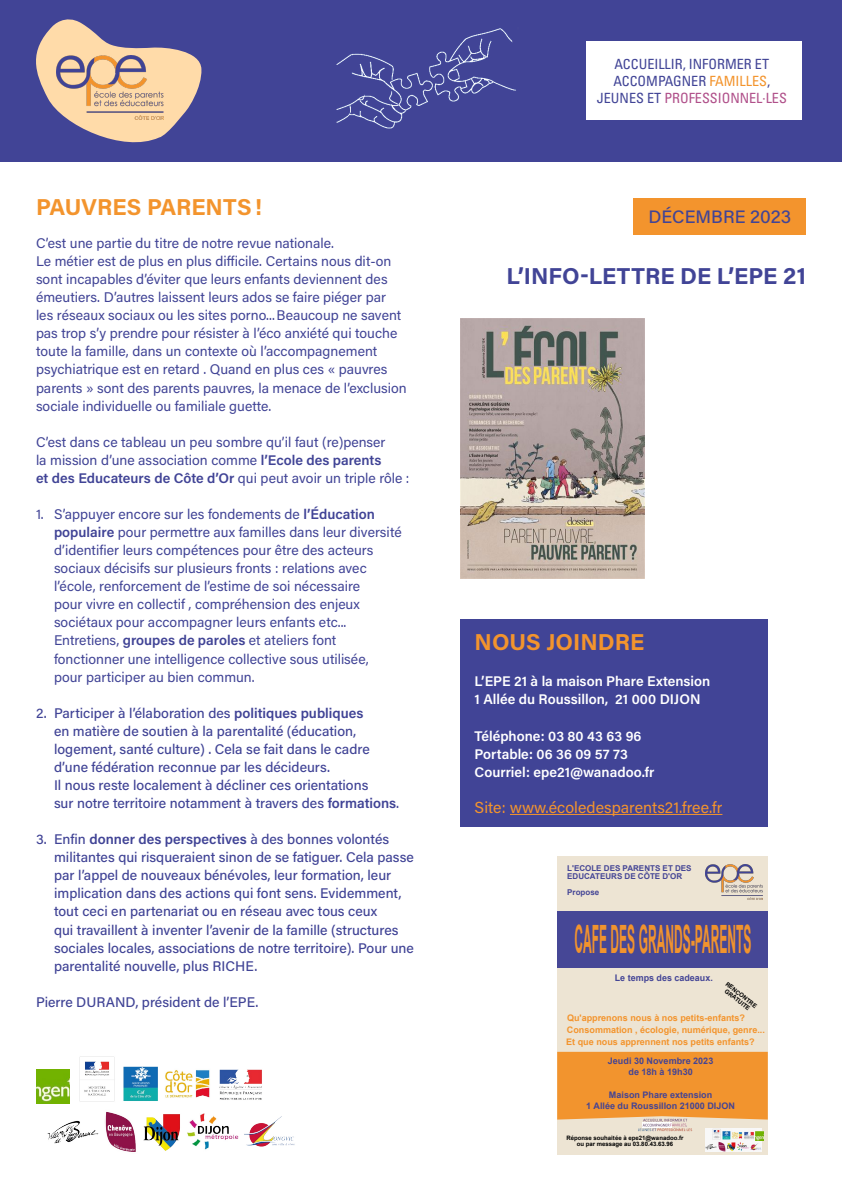
<style>
.page{position:relative;width:842px;height:1191px;background:#fff}
.page>*{position:absolute;margin:0;border:0;box-sizing:border-box;transform-origin:0 0}
.t1{font:700 39.1px "Arial";color:#f3942d;scale:.31 1}
.t2{font:23px "Acumin Variable Concept";letter-spacing:.03em;color:#f3942d}
.t3{font:23px "Acumin Variable Concept";letter-spacing:.045em;color:#414496}
.t4{font:18px "Acumin Variable Concept";letter-spacing:.02em;color:#414496}
.t5{font:16px "Acumin Variable Concept";letter-spacing:.025em;color:#f3942d}
.t6{font:condensed 14.1px/17px "Univers";color:#414496;text-align:center}
.t7{font:14px/18.1px "Acumin Variable Concept";letter-spacing:.025em;color:#414496}
.t8{font:14px/18.1px "Acumin Variable Concept";letter-spacing:.045em;color:#fff}
.t9{font:700 9.1px "Arial";color:#424395}
.t10{font:700 9px/12px "Arial";color:#f3942d}
.t11{font:700 9px/11.3px "Arial";color:#424395;text-align:center}
.t12{font:700 8px/8px "Arial";color:#434495}
.t13{font:700 6px/6px "Arial";color:#000;text-align:center}
.s1{color:#f3942d}
.s2{color:#b0508a}
</style>
<div class="page">
<div style="left:557px;top:856px;width:210px;height:299px;background:#ede4d3"></div>
<div style="left:0;top:0;width:842px;height:162px;background:#414496"></div>
<svg style="left:36px;top:19px;width:166px;height:124px"></svg>
<img style="left:56px;top:55px;width:108px;height:65px">
<div style="left:634px;top:198px;width:172px;height:37px;background:#f3942d"></div>
<img style="left:47px;top:1056px;width:248px;height:96px">
<div style="left:586px;top:42px;width:215px;height:78px;background:#fff"></div>
<img style="left:336px;top:28px;width:180px;height:101px">
<img style="left:36px;top:1069px;width:34px;height:34px">
<img style="left:706px;top:864px;width:56px;height:35px">
<div style="left:557px;top:911px;width:210px;height:57px;background:#434495"></div>
<img style="left:706px;top:1140px;width:55px;height:11px">
<svg style="left:557px;top:1051px;width:210px;height:89px"></svg>
<img style="left:460px;top:319px;width:184px;height:259px">
<div style="left:460px;top:619px;width:307px;height:208px;background:#414496"></div>
<hr style="left:510px;top:814px;width:212px;height:1px;background:#f3942d">
<h2 class="t2" style="left:36px;top:191px;width:227px">PAUVRES PARENTS !</h2>
<p class="t7" style="left:36px;top:233px;width:372px">C’est une partie du titre de notre revue nationale.<br>Le métier est de plus en plus difficile. Certains nous dit-on sont incapables d’éviter que leurs enfants deviennent des émeutiers. D’autres laissent leurs ados se faire piéger par<br>les réseaux sociaux ou les sites porno... Beaucoup ne savent pas trop s’y prendre pour résister à l’éco anxiété qui touche toute la famille, dans un contexte où l’accompagnement psychiatrique est en retard . Quand en plus ces « pauvres parents » sont des parents pauvres, la menace de l’exclusion sociale individuelle ou familiale guette.</p>
<p class="t7" style="left:36px;top:432px;width:375px">C’est dans ce tableau un peu sombre qu’il faut (re)penser<br>la mission d’une association comme l’Ecole des parents<br>et des Educateurs de Côte d’Or qui peut avoir un triple rôle :</p>
<p class="t7" style="left:54px;top:504px;width:349px;text-indent:-18px">1. S’appuyer encore sur les fondements de l’Éducation populaire pour permettre aux familles dans leur diversité d’identifier leurs compétences pour être des acteurs sociaux décisifs sur plusieurs fronts : relations avec l’école, renforcement de l’estime de soi nécessaire<br>pour vivre en collectif , compréhension des enjeux sociétaux pour accompagner leurs enfants etc...<br>Entretiens, groupes de paroles et ateliers font fonctionner une intelligence collective sous utilisée,<br>pour participer au bien commun.</p>
<p class="t7" style="left:54px;top:703px;width:346px;text-indent:-18px">2. Participer à l’élaboration des politiques publiques<br>en matière de soutien à la parentalité (éducation, logement, santé culture) . Cela se fait dans le cadre d’une fédération reconnue par les décideurs.<br>Il nous reste localement à décliner ces orientations<br>sur notre territoire notamment à travers des formations.</p>
<p class="t7" style="left:54px;top:829px;width:361px;text-indent:-18px">3. Enfin donner des perspectives à des bonnes volontés militantes qui risqueraient sinon de se fatiguer. Cela passe par l’appel de nouveaux bénévoles, leur formation, leur implication dans des actions qui font sens. Evidemment, tout ceci en partenariat ou en réseau avec tous ceux<br>qui travaillent à inventer l’avenir de la famille (structures sociales locales, associations de notre territoire). Pour une parentalité nouvelle, plus RICHE.</p>
<p class="t7" style="left:36px;top:992px;width:223px">Pierre DURAND, président de l’EPE.</p>
<p class="t6" style="left:597px;top:56px;width:192px">ACCUEILLIR, INFORMER ET<br>ACCOMPAGNER <span class="s1">FAMILLES</span>,<br>JEUNES ET <span class="s2">PROFESSIONNEL·LES</span></p>
<p class="t4" style="left:648px;top:205px;width:144px">DÉCEMBRE 2023</p>
<h2 class="t3" style="left:506px;top:260px;width:300px">L’INFO-LETTRE DE L’EPE 21</h2>
<h2 class="t2" style="left:475px;top:626px;width:170px">NOUS JOINDRE</h2>
<p class="t8" style="left:475px;top:672px;width:237px">L’EPE 21 à la maison Phare Extension<br>1 Allée du Roussillon, 21 000 DIJON</p>
<p class="t8" style="left:475px;top:726px;width:181px">Téléphone: 03 80 43 63 96<br>Portable: 06 36 09 57 73<br>Courriel: epe21@wanadoo.fr</p>
<p class="t5" style="left:475px;top:796px;width:249px">Site: www.écoledesparents21.free.fr</p>
<p class="t12" style="left:567px;top:864px;width:126px">L'ECOLE DES PARENTS ET DES<br>EDUCATEURS DE CÔTE D'OR</p>
<p class="t12" style="left:567px;top:888px;width:34px">Propose</p>
<h1 class="t1" style="left:574px;top:911px;width:573px">CAFE DES GRANDS-PARENTS</h1>
<p class="t9" style="left:615px;top:971px;width:99px">Le temps des cadeaux.</p>
<p class="t10" style="left:567px;top:1011px;width:180px">Qu'apprenons nous à nos petits-enfants?</p>
<p class="t11" style="left:608px;top:1055px;width:107px">Jeudi 30 Novembre 2023 de 18h à 19h30</p>
<p class="t11" style="left:586px;top:1088px;width:150px">Maison Phare extension<br>1 Allée du Roussillon 21000 DIJON</p>
<p class="t13" style="left:728px;top:980px;width:40px;rotate:38deg">RENCONTRE<br>GRATUITE</p>
<p class="t10" style="left:566px;top:1024px;width:200px">Consommation , écologie, numérique, genre...<br>Et que nous apprennent nos petits enfants?</p>
<p class="t13" style="left:566px;top:1134px;width:118px">Réponse souhaitée à epe21@wanadoo.fr ou par message au 03.80.43.63.96</p>
</div>
